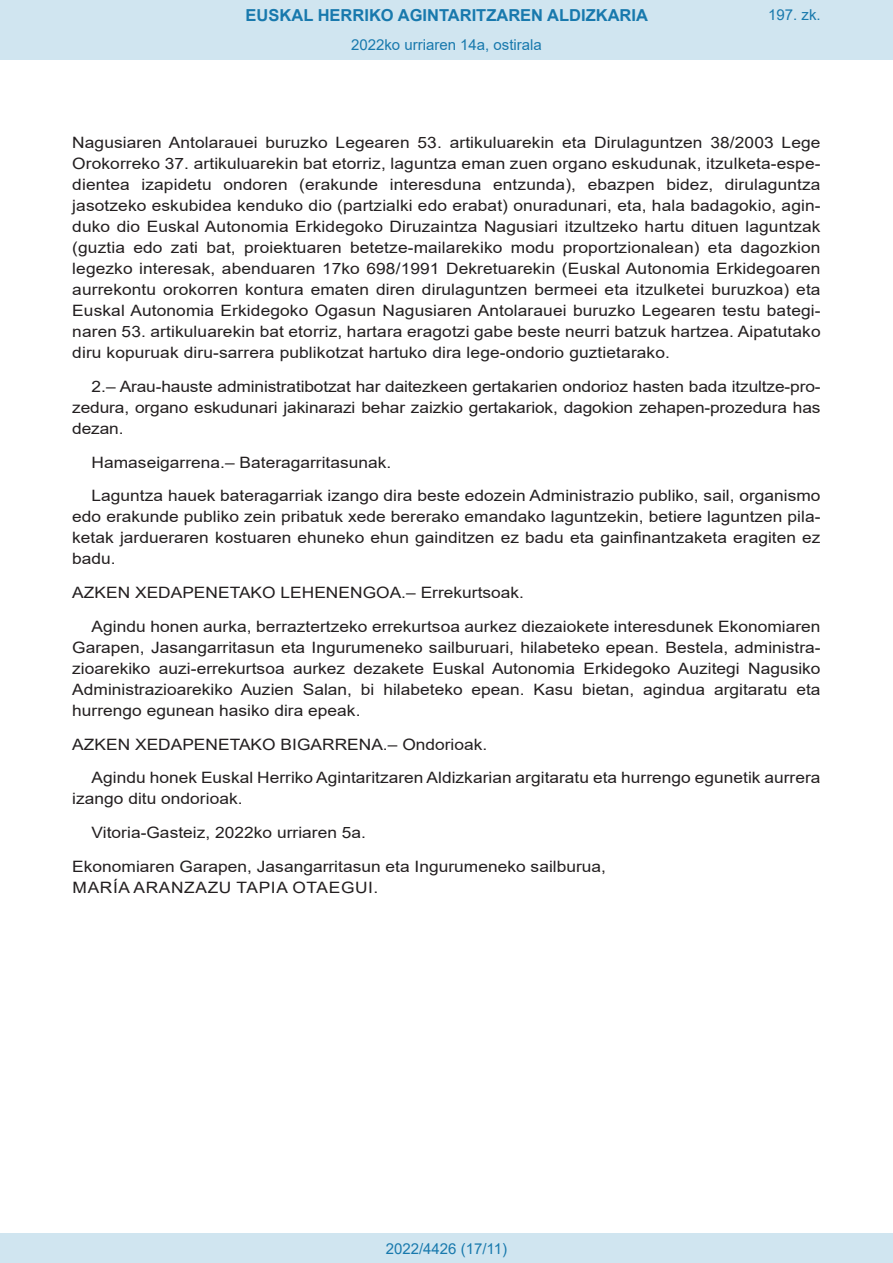
<style>
.page{position:relative;width:893px;height:1263px;background:#fff}
.page>*{position:absolute;margin:0;border:0;box-sizing:border-box;transform-origin:0 0}
.t1{font:700 16.5px "Arial";color:#1879ad}
.BOPVDetalle{font:15.6px/21px "Arial";color:#231f20;text-align:justify;scale:1.11 1}
.BOPVDisposicionTitul{font:15.6px "Arial";color:#231f20;scale:1.11 1}
.BOPVFirmaPuesto{font:15.6px "Arial";color:#231f20;scale:1.11 1}
.BOPVFirmaLugFec{font:15.6px "Arial";color:#231f20;scale:1.11 1}
.BOPVFirmaNombre{font:15.6px "Arial";letter-spacing:.035em;color:#231f20;scale:1.11 1}
.Paginacion_Centro{font:15px "Arial";color:#1879ad}
</style>
<div class="page">
<div style="left:0;top:0;width:893px;height:60px;background:#d0e5f0"></div>
<div style="left:0;top:1233px;width:893px;height:30px;background:#d0e5f0"></div>
<p class="t1" style="left:246px;top:3px;width:404px">EUSKAL HERRIKO AGINTARITZAREN ALDIZKARIA</p>
<p class="Paginacion_Centro" style="left:351px;top:35px;width:192px">2022ko urriaren 14a, ostirala</p>
<p class="Paginacion_Centro" style="left:768px;top:5px;width:54px">197. zk.</p>
<p class="BOPVDetalle" style="left:72px;top:132px;width:676px">Nagusiaren Antolarauei buruzko Legearen 53. artikuluarekin eta Dirulaguntzen 38/2003 Lege Orokorreko 37. artikuluarekin bat etorriz, laguntza eman zuen organo eskudunak, itzulketa-espe&shy;dientea izapidetu ondoren (erakunde interesduna entzunda), ebazpen bidez, dirulaguntza jasotzeko eskubidea kenduko dio (partzialki edo erabat) onuradunari, eta, hala badagokio, agin&shy;duko dio Euskal Autonomia Erkidegoko Diruzaintza Nagusiari itzultzeko hartu dituen laguntzak (guztia edo zati bat, proiektuaren betetze-mailarekiko modu proportzionalean) eta dagozkion legezko interesak, abenduaren 17ko 698/1991 Dekretuarekin (Euskal Autonomia Erkidegoaren aurrekontu orokorren kontura ematen diren dirulaguntzen bermeei eta itzulketei buruzkoa) eta Euskal Autonomia Erkidegoko Ogasun Nagusiaren Antolarauei buruzko Legearen testu bategi&shy;naren 53. artikuluarekin bat etorriz, hartara eragotzi gabe beste neurri batzuk hartzea. Aipatutako diru kopuruak diru-sarrera publikotzat hartuko dira lege-ondorio guztietarako.</p>
<p class="BOPVDetalle" style="left:72px;top:376px;width:676px;text-indent:19px">2.– Arau-hauste administratibotzat har daitezkeen gertakarien ondorioz hasten bada itzultze-pro&shy;zedura, organo eskudunari jakinarazi behar zaizkio gertakariok, dagokion zehapen-prozedura has dezan.</p>
<p class="BOPVDetalle" style="left:92px;top:452px;width:272px">Hamaseigarrena.– Bateragarritasunak.</p>
<p class="BOPVDetalle" style="left:72px;top:485px;width:676px;text-indent:19px">Laguntza hauek bateragarriak izango dira beste edozein Administrazio publiko, sail, organismo edo erakunde publiko zein pribatuk xede bererako emandako laguntzekin, betiere laguntzen pila&shy;ketak jardueraren kostuaren ehuneko ehun gainditzen ez badu eta gainfinantzaketa eragiten ez badu.</p>
<p class="BOPVDisposicionTitul" style="left:72px;top:582px;width:409px">AZKEN XEDAPENETAKO LEHENENGOA.– Errekurtsoak.</p>
<p class="BOPVDetalle" style="left:72px;top:616px;width:676px;text-indent:19px">Agindu honen aurka, berraztertzeko errekurtsoa aurkez diezaiokete interesdunek Ekonomiaren Garapen, Jasangarritasun eta Ingurumeneko sailburuari, hilabeteko epean. Bestela, administra&shy;zioarekiko auzi-errekurtsoa aurkez dezakete Euskal Autonomia Erkidegoko Auzitegi Nagusiko Administrazioarekiko Auzien Salan, bi hilabeteko epean. Kasu bietan, agindua argitaratu eta hurrengo egunean hasiko dira epeak.</p>
<p class="BOPVDisposicionTitul" style="left:72px;top:733px;width:375px">AZKEN XEDAPENETAKO BIGARRENA.– Ondorioak.</p>
<p class="BOPVDetalle" style="left:72px;top:767px;width:676px;text-indent:19px">Agindu honek Euskal Herriko Agintaritzaren Aldizkarian argitaratu eta hurrengo egunetik aurrera izango ditu ondorioak.</p>
<p class="BOPVFirmaLugFec" style="left:92px;top:822px;width:249px">Vitoria-Gasteiz, 2022ko urriaren 5a.</p>
<p class="BOPVFirmaPuesto" style="left:72px;top:856px;width:482px">Ekonomiaren Garapen, Jasangarritasun eta Ingurumeneko sailburua,</p>
<p class="BOPVFirmaNombre" style="left:73px;top:877px;width:277px">MARÍA ARANZAZU TAPIA OTAEGUI.</p>
<p class="Paginacion_Centro" style="left:386px;top:1238px;width:123px">2022/4426 (17/11)</p>
</div>
